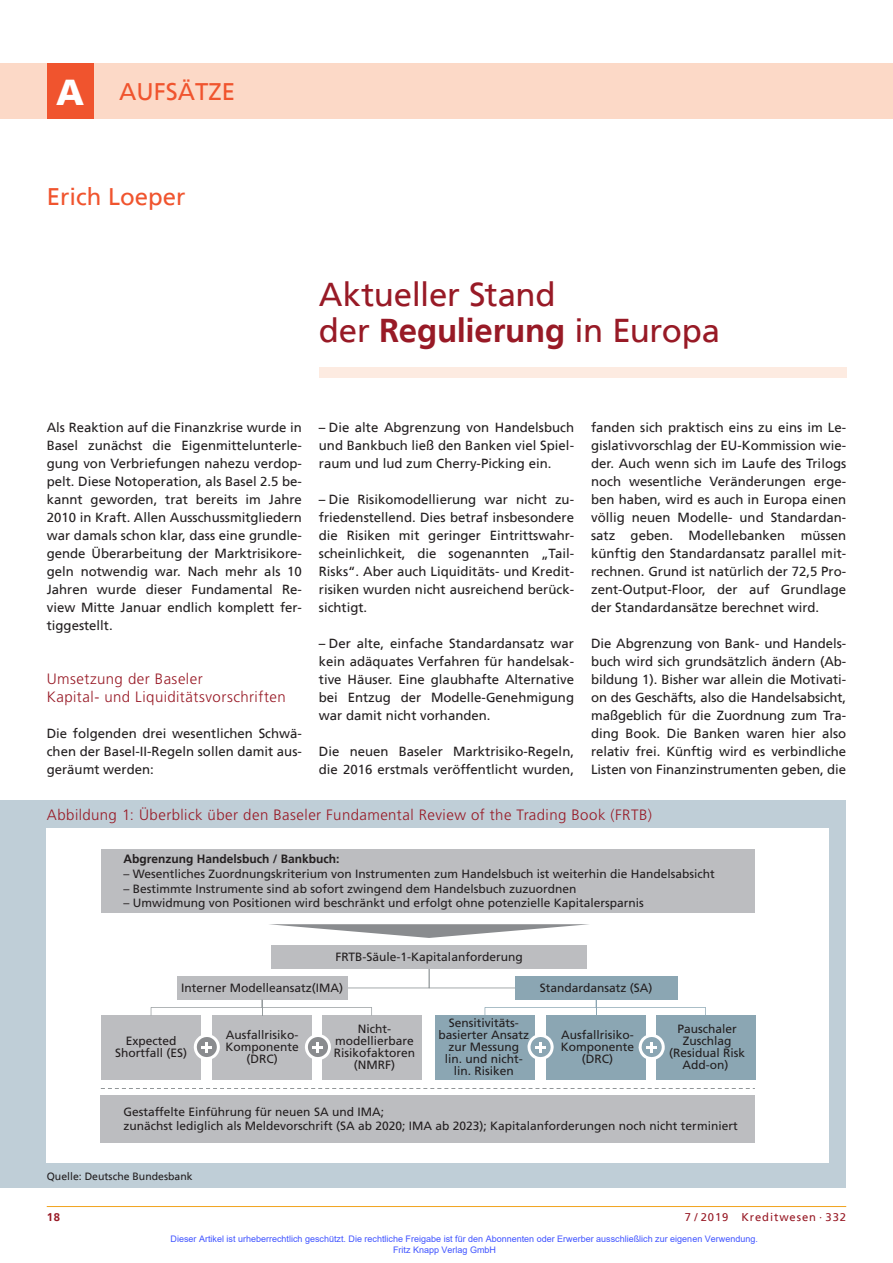
<style>
.page{position:relative;width:893px;height:1263px;background:#fff}
.page>*{position:absolute;margin:0;border:0;box-sizing:border-box;transform-origin:0 0}
.t1{font:33px/36px "Frutiger";letter-spacing:-.01em;color:#981a26}
.t2{font:24px "Frutiger";color:#f0542e}
.t3{font:300 15px/18px "Frutiger";letter-spacing:.03em;color:#981a26}
.t4{font:13.2px/18px "Frutiger";color:#231f20;text-align:justify}
.t5{font:12px/12px "Frutiger";color:#231f20;text-align:center}
.t6{font:700 12px "Frutiger";color:#231f20}
.t7{font:11.25px "Frutiger";letter-spacing:.08em;color:#981a26}
.t8{font:700 11.25px "Frutiger";color:#981a26}
.t9{font:10.5px "Frutiger";color:#231f20}
.t10{font:9px/10.8px "Arial";color:#4054ff}
.s1{font-weight:900;font-size:36px;color:#fff}
.s2{font-weight:700}
</style>
<div class="page">
<div style="left:319px;top:368px;width:527px;height:10px;background:#fdebe1"></div>
<hr style="left:47px;top:1206px;width:799px;height:1px;background:#f1a31e">
<div style="left:0;top:64px;width:893px;height:55px;background:#fcd9c7"></div>
<div style="left:47px;top:64px;width:47px;height:55px;background:#f0542e"></div>
<div style="left:0;top:801px;width:846px;height:387px;background:#bfced7"></div>
<div style="left:47px;top:829px;width:782px;height:334px;background:#fff"></div>
<div style="left:101px;top:849px;width:654px;height:64px;background:#bcbdc0"></div>
<svg style="left:269px;top:924px;width:320px;height:14px"></svg>
<div style="left:271px;top:946px;width:316px;height:23px;background:#bcbdc0"></div>
<div style="left:515px;top:976px;width:162px;height:23px;background:#8ba6b3"></div>
<div style="left:177px;top:976px;width:170px;height:23px;background:#bcbdc0"></div>
<div style="left:101px;top:1014px;width:100px;height:65px;background:#bcbdc0"></div>
<div style="left:212px;top:1014px;width:100px;height:65px;background:#bcbdc0"></div>
<div style="left:322px;top:1014px;width:99px;height:65px;background:#bcbdc0"></div>
<div style="left:435px;top:1014px;width:100px;height:65px;background:#8ba6b3"></div>
<div style="left:546px;top:1014px;width:100px;height:65px;background:#8ba6b3"></div>
<div style="left:656px;top:1014px;width:99px;height:65px;background:#8ba6b3"></div>
<svg style="left:101px;top:1088px;width:654px;height:1px"></svg>
<svg style="left:347px;top:969px;width:168px;height:19px"></svg>
<svg style="left:485px;top:999px;width:221px;height:16px"></svg>
<svg style="left:151px;top:999px;width:221px;height:16px"></svg>
<svg style="left:194px;top:1035px;width:26px;height:24px"></svg>
<svg style="left:305px;top:1035px;width:26px;height:25px"></svg>
<svg style="left:528px;top:1035px;width:26px;height:24px"></svg>
<svg style="left:639px;top:1035px;width:26px;height:25px"></svg>
<div style="left:101px;top:1096px;width:654px;height:47px;background:#bcbdc0"></div>
<h2 class="t2" style="left:56px;top:81px;width:180px"><span class="s1">A</span> AUFSÄTZE</h2>
<h2 class="t2" style="left:47px;top:186px;width:140px">Erich Loeper</h2>
<h1 class="t1" style="left:319px;top:278px;width:403px">Aktueller Stand<br>der <span class="s2">Regulierung</span> in Europa</h1>
<p class="t4" style="left:47px;top:419px;width:257px">Als Reaktion auf die Finanzkrise wurde in Basel zunächst die Eigenmittelunterle&shy;gung von Verbriefungen nahezu verdop&shy;pelt. Diese Notoperation, als Basel 2.5 be&shy;kannt geworden, trat bereits im Jahre 2010 in Kraft. Allen Ausschussmitgliedern war damals schon klar, dass eine grundle&shy;gende Überarbeitung der Marktrisikore&shy;geln notwendig war. Nach mehr als 10<br>Jahren wurde dieser Fundamental Re&shy;view Mitte Januar endlich komplett fer&shy;tiggestellt.</p>
<p class="t3" style="left:47px;top:670px;width:240px">Umsetzung der Baseler<br>Kapital- und Liquiditätsvorschriften</p>
<p class="t4" style="left:47px;top:725px;width:257px">Die folgenden drei wesentlichen Schwä&shy;chen der Basel-II-Regeln sollen damit aus&shy;geräumt werden:</p>
<p class="t4" style="left:319px;top:419px;width:257px">– Die alte Abgrenzung von Handelsbuch und Bankbuch ließ den Banken viel Spiel&shy;raum und lud zum Cherry-Picking ein.</p>
<p class="t4" style="left:319px;top:491px;width:257px">– Die Risikomodellierung war nicht zu&shy;friedenstellend. Dies betraf insbesondere die Risiken mit geringer Eintrittswahr&shy;scheinlichkeit, die sogenannten „Tail-Risks“. Aber auch Liquiditäts- und Kredit&shy;risiken wurden nicht ausreichend berück&shy;sichtigt.</p>
<p class="t4" style="left:319px;top:635px;width:257px">– Der alte, einfache Standardansatz war kein adäquates Verfahren für handelsak&shy;tive Häuser. Eine glaubhafte Alternative bei Entzug der Modelle-Genehmigung war damit nicht vorhanden.</p>
<p class="t4" style="left:319px;top:743px;width:257px">Die neuen Baseler Marktrisiko-Regeln, die 2016 erstmals veröffentlicht wurden,</p>
<p class="t4" style="left:591px;top:419px;width:257px">fanden sich praktisch eins zu eins im Le&shy;gislativvorschlag der EU-Kommission wie&shy;der. Auch wenn sich im Laufe des Trilogs noch wesentliche Veränderungen erge&shy;ben haben, wird es auch in Europa einen völlig neuen Modelle- und Standardan&shy;satz geben. Modellebanken müssen künftig den Standardansatz parallel mit&shy;rechnen. Grund ist natürlich der 72,5 Pro&shy;zent-Output-Floor, der auf Grundlage der Standardansätze berechnet wird.</p>
<p class="t4" style="left:591px;top:635px;width:257px">Die Abgrenzung von Bank- und Handels&shy;buch wird sich grundsätzlich ändern (Ab&shy;bildung 1). Bisher war allein die Motivati&shy;on des Geschäfts, also die Handelsabsicht, maßgeblich für die Zuordnung zum Tra&shy;ding Book. Die Banken waren hier also relativ frei. Künftig wird es verbindliche Listen von Finanzinstrumenten geben, die</p>
<p class="t3" style="left:47px;top:806px;width:607px">Abbildung 1: Überblick über den Baseler Fundamental Review of the Trading Book (FRTB)</p>
<p class="t6" style="left:124px;top:854px;width:217px">Abgrenzung Handelsbuch / Bankbuch:</p>
<p class="t5" style="left:124px;top:868px;width:593px">– Wesentliches Zuordnungskriterium von Instrumenten zum Handelsbuch ist weiterhin die Handelsabsicht</p>
<p class="t5" style="left:124px;top:882px;width:454px">– Bestimmte Instrumente sind ab sofort zwingend dem Handelsbuch zuzuordnen</p>
<p class="t5" style="left:124px;top:897px;width:522px">– Umwidmung von Positionen wird beschränkt und erfolgt ohne potenzielle Kapitalersparnis</p>
<p class="t5" style="left:335px;top:951px;width:189px">FRTB-Säule-1-Kapitalanforderung</p>
<p class="t5" style="left:181px;top:982px;width:164px">Interner Modelleansatz(IMA)</p>
<p class="t5" style="left:540px;top:982px;width:114px">Standardansatz (SA)</p>
<p class="t5" style="left:115px;top:1035px;width:74px">Expected<br>Shortfall (ES)</p>
<p class="t5" style="left:225px;top:1029px;width:75px">Ausfallrisiko-<br>Komponente (DRC)</p>
<p class="t5" style="left:334px;top:1023px;width:83px">Nicht&shy;modellierbare<br>Risikofaktoren (NMRF)</p>
<p class="t5" style="left:438px;top:1017px;width:92px">Sensitivitäts&shy;basierter Ansatz zur Messung lin. und nicht&shy;lin. Risiken</p>
<p class="t5" style="left:561px;top:1029px;width:75px">Ausfallrisiko-<br>Komponente (DRC)</p>
<p class="t5" style="left:669px;top:1023px;width:78px">Pauschaler<br>Zuschlag (Residual Risk<br>Add-on)</p>
<p class="t5" style="left:123px;top:1105px;width:616px;line-height:13.5px;text-align:left">Gestaffelte Einführung für neuen SA und IMA;<br>zunächst lediglich als Meldevorschrift (SA ab 2020; IMA ab 2023); Kapitalanforderungen noch nicht terminiert</p>
<p class="t9" style="left:47px;top:1171px;width:147px">Quelle: Deutsche Bundesbank</p>
<p class="t8" style="left:47px;top:1211px;width:15px">18</p>
<p class="t7" style="left:685px;top:1211px;width:163px">7 / 2019 Kreditwesen · 332</p>
<p class="t10" style="left:393px;top:1233px;width:366px;text-indent:-223px">Dieser Artikel ist urheberrechtlich geschützt. Die rechtliche Freigabe ist für den Abonnenten oder Erwerber ausschließlich zur eigenen Verwendung.<br>Fritz Knapp Verlag GmbH</p>
</div>
